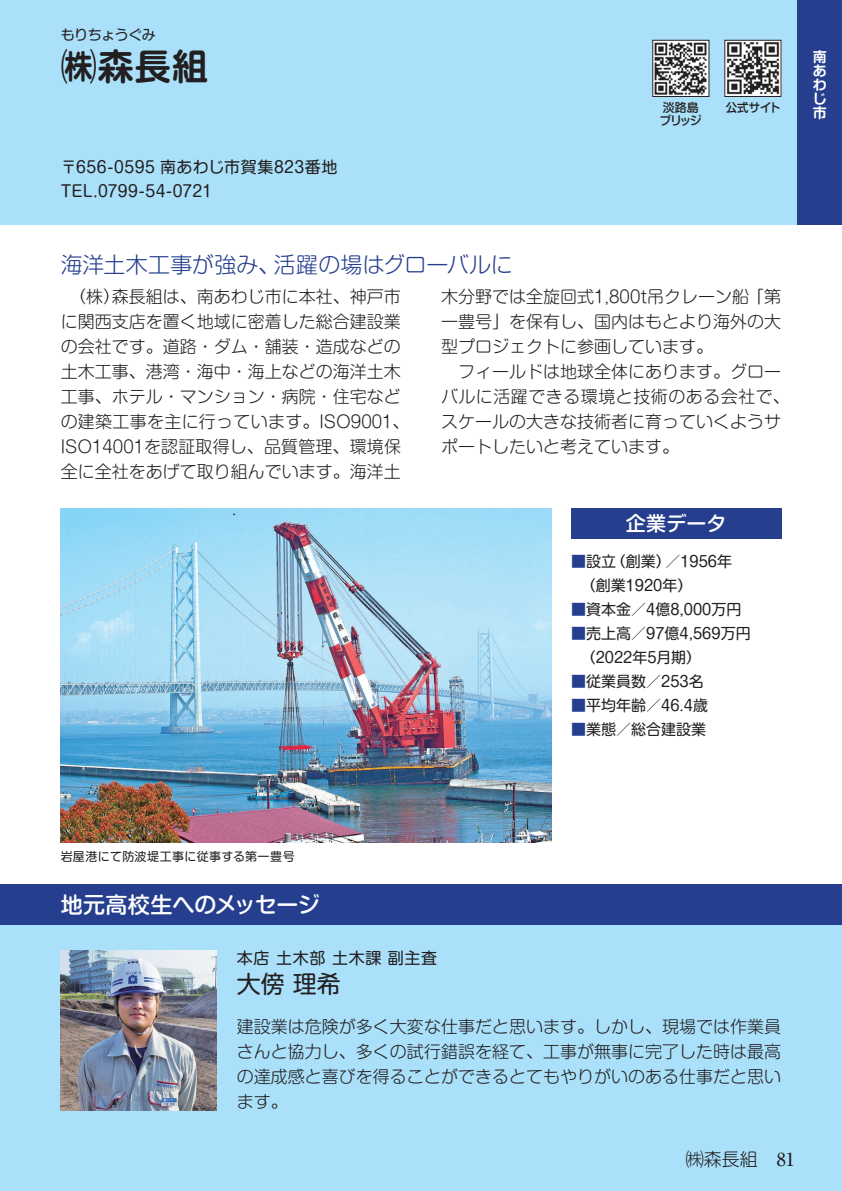
<style>
.page{position:relative;width:842px;height:1191px;background:#fff}
.page>*{position:absolute;margin:0;border:0;box-sizing:border-box;transform-origin:0 0}
.t1{font:700 36px "Shin M Go Pro De";color:#231f20}
.t2{font:24px "Shin M Go Pro";color:#231f20}
.t3{font:300 22px "Shin M Go Pro";color:#253f8e}
.t4{font:500 22px "Shin M Go Pro";letter-spacing:-.005em;color:#fff}
.t5{font:500 20px "Shin M Go Pro";letter-spacing:.005em;color:#fff}
.t6{font:300 18px "Shin M Go Pro";color:#231f20}
.t7{font:500 18px "Ryumin Pro";color:#231f20}
.t8{font:300 17px/25px "Shin M Go Pro";color:#231f20}
.t9{font:16px/24px "Shin M Go Pro";letter-spacing:.035em;color:#231f20}
.t10{font:15px/24px "Shin M Go Pro";color:#231f20}
.t11{font:14px "Shin M Go Pro";letter-spacing:-.035em;color:#231f20}
.t12{font:700 14px/14px "Shin M Go Pro De";color:#fff;text-align:justify}
.t13{font:12px "Shin M Go Pro";letter-spacing:.025em;color:#231f20}
.t14{font:500 12px/13px "Shin M Go Pro";letter-spacing:-.01em;color:#231f20}
.t15{font:500 12px "Shin M Go Pro";letter-spacing:-.01em;color:#231f20;scale:.95 1}
.s1{color:#253f8e}
</style>
<div class="page">
<div style="left:0;top:884px;width:841px;height:307px;background:#aae0f9"></div>
<div style="left:0;top:884px;width:841px;height:40px;background:#253f8e"></div>
<div style="left:0;top:0;width:841px;height:224px;background:#aae0f9"></div>
<div style="left:797px;top:0;width:44px;height:224px;background:#253f8e"></div>
<img style="left:61px;top:508px;width:490px;height:334px">
<div style="left:571px;top:508px;width:210px;height:30px;background:#253f8e"></div>
<img style="left:61px;top:950px;width:156px;height:160px">
<img style="left:726px;top:42px;width:53px;height:53px">
<div style="left:724px;top:40px;width:57px;height:57px;border:1px solid #231f20"></div>
<img style="left:654px;top:42px;width:53px;height:53px">
<div style="left:652px;top:40px;width:57px;height:57px;border:1px solid #231f20"></div>
<p class="t11" style="left:61px;top:24px;width:97px">もりちょうぐみ</p>
<h1 class="t1" style="left:61px;top:37px;width:149px">㈱森長組</h1>
<p class="t9" style="left:61px;top:153px;width:278px">〒656-0595 南あわじ市賀集823番地<br>TEL.0799-54-0721</p>
<p class="t3" style="left:61px;top:247px;width:453px">海洋土木工事が強み、活躍の場はグローバルに</p>
<p class="t14" style="left:659px;top:99px;width:44px">淡路島ブリッジ</p>
<p class="t15" style="left:725px;top:97px;width:59px">公式サイト</p>
<p class="t8" style="left:61px;top:282px;width:350px">　(株)森長組は、南あわじ市に本社、神戸市に関西支店を置く地域に密着した総合建設業の会社です。道路・ダム・舗装・造成などの土木工事、港湾・海中・海上などの海洋土木工事、ホテル・マンション・病院・住宅などの建築工事を主に行っています。ISO9001、<br>ISO14001を認証取得し、品質管理、環境保全に全社をあげて取り組んでいます。海洋土</p>
<p class="t8" style="left:441px;top:282px;width:350px">木分野では全旋回式1,800t吊クレーン船「第一豊号」を保有し、国内はもとより海外の大型プロジェクトに参画しています。<br>　フィールドは地球全体にあります。グローバルに活躍できる環境と技術のある会社で、スケールの大きな技術者に育っていくようサポートしたいと考えています。</p>
<p class="t5" style="left:625px;top:507px;width:102px">企業データ</p>
<p class="t10" style="left:571px;top:548px;width:162px"><span class="s1">■</span>設立（創業）／1956年　（創業1920年）</p>
<p class="t10" style="left:571px;top:596px;width:172px"><span class="s1">■</span>資本金／4億8,000万円</p>
<p class="t10" style="left:571px;top:620px;width:181px"><span class="s1">■</span>売上高／97億4,569万円　（2022年5月期）</p>
<p class="t10" style="left:571px;top:668px;width:134px"><span class="s1">■</span>従業員数／253名</p>
<p class="t10" style="left:571px;top:692px;width:138px"><span class="s1">■</span>平均年齢／46.4歳</p>
<p class="t10" style="left:571px;top:716px;width:136px"><span class="s1">■</span>業態／総合建設業</p>
<p class="t12" style="left:812px;top:48px;width:15px">南あわじ市</p>
<p class="t13" style="left:61px;top:847px;width:235px">岩屋港にて防波堤工事に従事する第一豊号</p>
<p class="t4" style="left:61px;top:886px;width:260px">地元高校生へのメッセージ</p>
<p class="t9" style="left:237px;top:944px;width:202px">本店 土木部 土木課 副主査</p>
<h2 class="t2" style="left:237px;top:964px;width:105px">大傍 理希</h2>
<p class="t8" style="left:237px;top:1012px;width:545px;text-align:justify">建設業は危険が多く大変な仕事だと思います。しかし、現場では作業員さんと協力し、多くの試行錯誤を経て、工事が無事に完了した時は最高の達成感と喜びを得ることができるとてもやりがいのある仕事だと思います。</p>
<p class="t6" style="left:685px;top:1145px;width:73px">㈱森長組</p>
<p class="t7" style="left:776px;top:1145px;width:19px">81</p>
</div>
